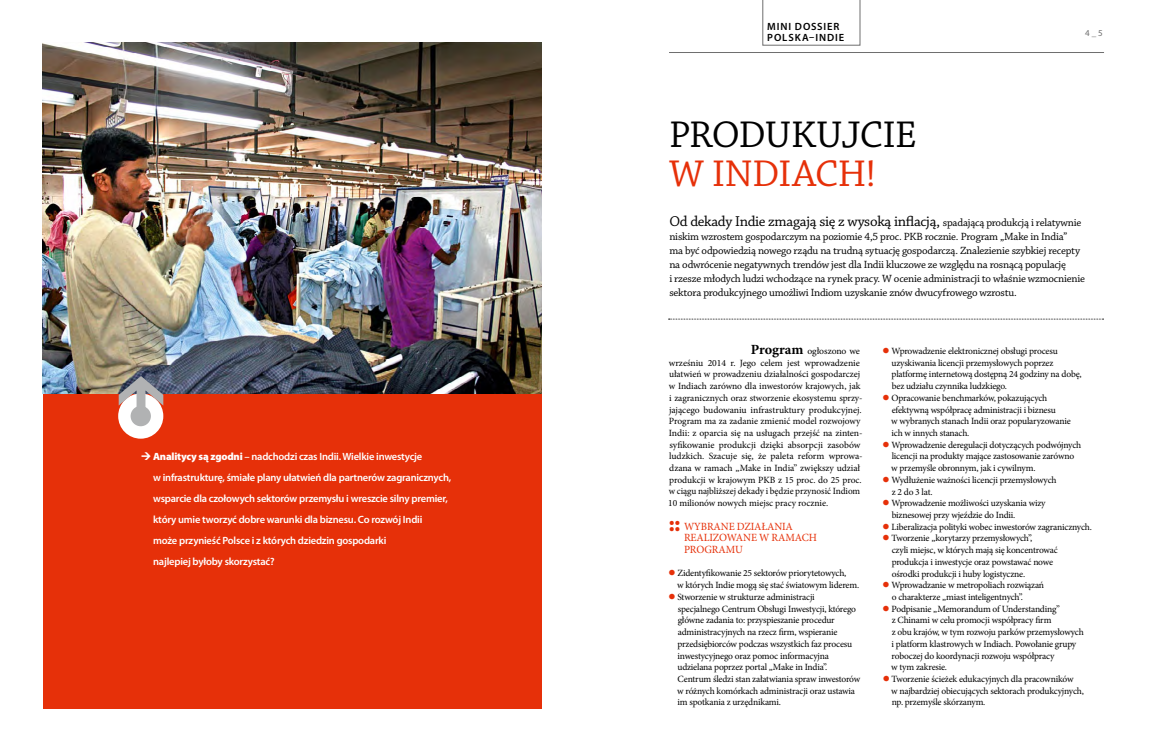
<style>
.page{position:relative;width:1168px;height:752px;background:#fff}
.page>*{position:absolute;margin:0;border:0;box-sizing:border-box;transform-origin:0 0}
.t1{font:39.1px "Chaparral Pro";letter-spacing:-.025em;color:#000}
.t2{font:39.1px "Chaparral Pro";letter-spacing:-.005em;color:#e63009}
.t3{font:15px "Chaparral Pro";letter-spacing:-.02em;color:#000}
.t4{font:11px/14px "Chaparral Pro";letter-spacing:-.02em;color:#000}
.t5{font:11px/11.7px "Minion Pro";letter-spacing:-.01em;color:#e63009}
.t6{font:600 10.5px/21px "Myriad Pro";letter-spacing:-.02em;color:#fff}
.t7{font:600 10.5px/11px "Myriad Pro";letter-spacing:.08em;color:#000}
.t8{font:9.5px/11.7px "Minion Pro";letter-spacing:-.02em;color:#000}
.t9{font:9px "Myriad Pro";color:#6e6e6e}
.s1{font-weight:900}
.s2{font-size:11px}
.s3{font-weight:700;font-size:14px}
.s4{font-family:"Myriad Pro";font-weight:900;font-size:20px}
.s5{color:#e63009}
</style>
<div class="page">
<svg style="left:669px;top:319px;width:434px;height:1px"></svg>
<hr style="left:669px;top:52px;width:435px;height:1px;background:#6e6e6e">
<svg style="left:763px;top:0;width:97px;height:45px"></svg>
<div style="left:43px;top:43px;width:498px;height:666px;background:#e63009"></div>
<img style="left:43px;top:43px;width:498px;height:350px">
<div style="left:118px;top:393px;width:45px;height:45px;background:#fff;border-radius:50%"></div>
<svg style="left:119px;top:376px;width:44px;height:44px"></svg>
<div style="left:131px;top:405px;width:20px;height:21px;background:#b1b2b3;border-radius:50%"></div>
<p class="t6" style="left:153px;top:445px;width:300px"><span class="s1">Analitycy są zgodni</span> – nadchodzi czas Indii. Wielkie inwestycje<br>w infrastrukturę, śmiałe plany ułatwień dla partnerów zagranicznych, wsparcie dla czołowych sektorów przemysłu i wreszcie silny premier, który umie tworzyć dobre warunki dla biznesu. Co rozwój Indii<br>może przynieść Polsce i z których dziedzin gospodarki<br>najlepiej byłoby skorzystać?</p>
<p class="t7" style="left:767px;top:20px;width:58px;text-indent:28px">DOSSIER<br>POLSKA –INDIE</p>
<p class="t7" style="left:767px;top:20px;width:15px">MINI</p>
<h1 class="t1" style="left:669px;top:113px;width:249px">PRODUKUJCIE</h1>
<h1 class="t2" style="left:669px;top:152px;width:209px">W INDIACH!</h1>
<p class="t9" style="left:1085px;top:28px;width:19px">4 _ 5</p>
<h2 class="t3" style="left:669px;top:213px;width:413px">Od dekady Indie zmagają się z wysoką inflacją, <span class="s2">spadającą produkcją i relatywnie</span></h2>
<p class="t4" style="left:669px;top:230px;width:417px">niskim wzrostem gospodarczym na poziomie 4,5 proc. PKB rocznie. Program „Make in India”<br>ma być odpowiedzią nowego rządu na trudną sytuację gospodarczą. Znalezienie szybkiej recepty na odwrócenie negatywnych trendów jest dla Indii kluczowe ze względu na rosnącą populację<br>i rzesze młodych ludzi wchodzące na rynek pracy. W ocenie administracji to właśnie wzmocnienie sektora produkcyjnego umożliwi Indiom uzyskanie znów dwucyfrowego wzrostu.</p>
<p class="t8" style="left:668px;top:345px;width:196px;text-indent:83px"><span class="s3">Program</span> ogłoszono we wrześniu 2014 r. Jego celem jest wprowadzenie ułatwień w prowadzeniu działalności gospodarczej w Indiach zarówno dla inwestorów krajowych, jak i zagranicznych oraz stworzenie ekosystemu sprzy&shy;jającego budowaniu infrastruktury produkcyjnej.<br>Program ma za zadanie zmienić model rozwojowy Indii: z oparcia się na usługach przejść na zinten&shy;syfikowanie produkcji dzięki absorpcji zasobów ludzkich. Szacuje się, że paleta reform wprowa&shy;dzana w ramach „Make in India” zwiększy udział produkcji w krajowym PKB z 15 proc. do 25 proc. w ciągu najbliższej dekady i będzie przynosić Indiom 10 milionów nowych miejsc pracy rocznie.</p>
<p class="t5" style="left:684px;top:520px;width:134px;text-indent:-15px"><span class="s4">::</span> WYBRANE DZIAŁANIA<br>REALIZOWANE W RAMACH<br>PROGRAMU</p>
<p class="t8" style="left:677px;top:567px;width:183px;text-indent:-9px"><span class="s5">●</span> Zidentyfikowanie 25 sektorów priorytetowych,<br>w których Indie mogą się stać światowym liderem.</p>
<p class="t8" style="left:677px;top:590px;width:185px;text-indent:-9px"><span class="s5">●</span> Stworzenie w strukturze administracji<br>specjalnego Centrum Obsługi Inwestycji, którego główne zadania to: przyspieszanie procedur administracyjnych na rzecz firm, wspieranie przedsiębiorców podczas wszystkich faz procesu inwestycyjnego oraz pomoc informacyjna udzielana poprzez portal „Make in India”.<br>Centrum śledzi stan załatwiania spraw inwestorów w różnych komórkach administracji oraz ustawia im spotkania z urzędnikami.</p>
<p class="t8" style="left:891px;top:345px;width:192px;text-indent:-9px"><span class="s5">●</span> Wprowadzenie elektronicznej obsługi procesu uzyskiwania licencji przemysłowych poprzez platformę internetową dostępną 24 godziny na dobę, bez udziału czynnika ludzkiego.</p>
<p class="t8" style="left:891px;top:392px;width:181px;text-indent:-9px"><span class="s5">●</span> Opracowanie benchmarków, pokazujących efektywną współpracę administracji i biznesu<br>w wybranych stanach Indii oraz popularyzowanie ich w innych stanach.</p>
<p class="t8" style="left:891px;top:438px;width:191px;text-indent:-9px"><span class="s5">●</span> Wprowadzenie deregulacji dotyczących podwójnych licencji na produkty mające zastosowanie zarówno w przemyśle obronnym, jak i cywilnym.</p>
<p class="t8" style="left:892px;top:474px;width:166px;text-indent:-9px"><span class="s5">●</span> Wydłużenie ważności licencji przemysłowych z 2 do 3 lat.</p>
<p class="t8" style="left:892px;top:497px;width:155px;text-indent:-9px"><span class="s5">●</span> Wprowadzenie możliwości uzyskania wizy biznesowej przy wjeździe do Indii.</p>
<p class="t8" style="left:883px;top:520px;width:211px"><span class="s5">●</span> Liberalizacja polityki wobec inwestorów zagranicznych.</p>
<p class="t8" style="left:892px;top:532px;width:168px;text-indent:-9px"><span class="s5">●</span> Tworzenie „korytarzy przemysłowych”,<br>czyli miejsc, w których mają się koncentrować produkcja i inwestycje oraz powstawać nowe ośrodki produkcji i huby logistyczne.</p>
<p class="t8" style="left:892px;top:579px;width:154px;text-indent:-9px"><span class="s5">●</span> Wprowadzanie w metropoliach rozwiązań o charakterze „miast inteligentnych”.</p>
<p class="t8" style="left:891px;top:602px;width:194px;text-indent:-9px"><span class="s5">●</span> Podpisanie „Memorandum of Understanding”<br>z Chinami w celu promocji współpracy firm<br>z obu krajów, w tym rozwoju parków przemysłowych i platform klastrowych w Indiach. Powołanie grupy roboczej do koordynacji rozwoju współpracy<br>w tym zakresie.</p>
<p class="t8" style="left:891px;top:672px;width:194px;text-indent:-9px"><span class="s5">●</span> Tworzenie ścieżek edukacyjnych dla pracowników<br>w najbardziej obiecujących sektorach produkcyjnych, np. przemyśle skórzanym.</p>
</div>
